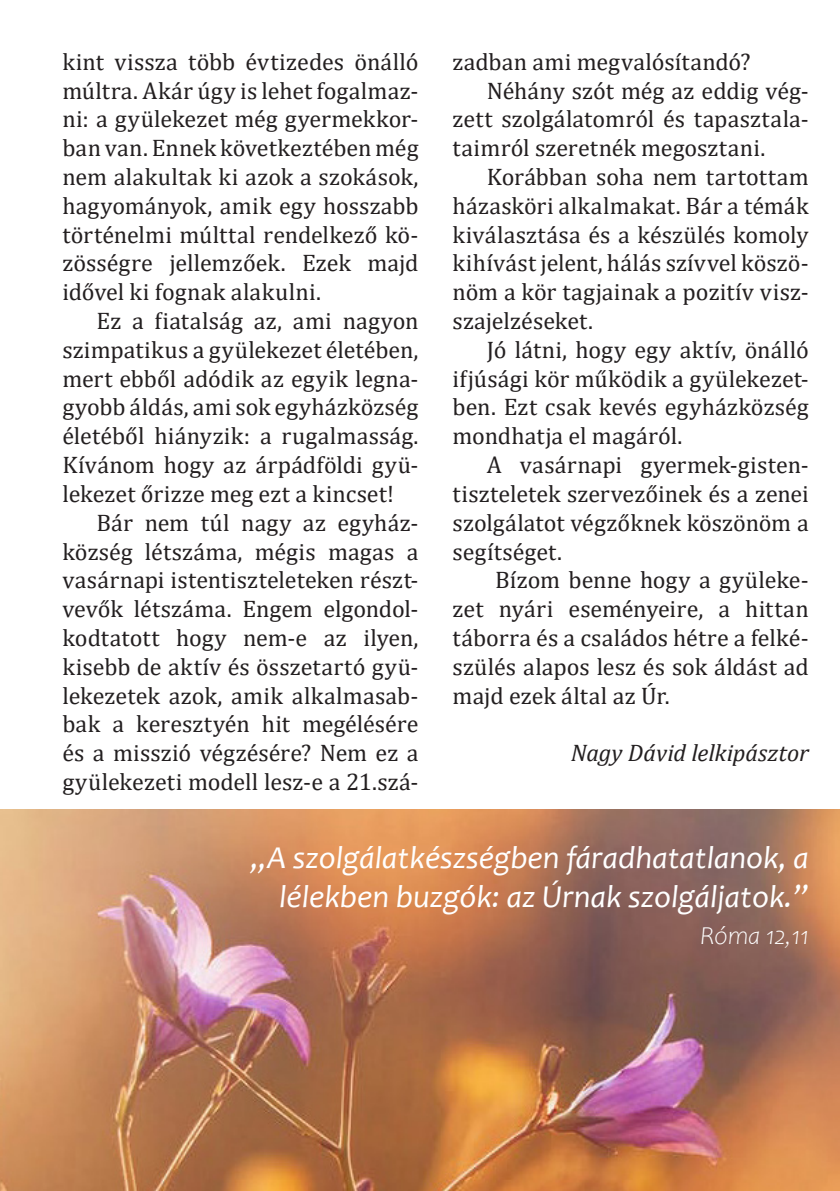
<style>
.page{position:relative;width:840px;height:1191px;background:#fff}
.page>*{position:absolute;margin:0;border:0;box-sizing:border-box;transform-origin:0 0}
.t1{font:italic 32px/38.4px "Candara";color:#fff;text-align:right}
.t2{font:italic 300 26px "Candara";color:#fff}
.bekezdés{font:24px/28.8px "Cambria";letter-spacing:.005em;color:#231f20;text-align:justify}
.szerző{font:italic 24px "Cambria";color:#231f20}
</style>
<div class="page">
<img style="left:0;top:809px;width:839px;height:382px">
<p class="bekezdés" style="left:62px;top:47px;width:357px">kint vissza több évtizedes önálló múltra. Akár úgy is lehet fogalmaz&shy;ni: a gyülekezet még gyermekkor&shy;ban van. Ennek következtében még nem alakultak ki azok a szokások, hagyományok, amik egy hosszabb történelmi múlttal rendelkező kö&shy;zösségre jellemzőek. Ezek majd idővel ki fognak alakulni.</p>
<p class="bekezdés" style="left:62px;top:306px;width:357px;text-indent:34px">Ez a fiatalság az, ami nagyon szimpatikus a gyülekezet életében, mert ebből adódik az egyik legna&shy;gyobb áldás, ami sok egyházközség életéből hiányzik: a rugalmasság.<br>Kívánom hogy az árpádföldi gyü&shy;lekezet őrizze meg ezt a kincset!</p>
<p class="bekezdés" style="left:62px;top:508px;width:357px;text-indent:34px">Bár nem túl nagy az egyház&shy;község létszáma, mégis magas a vasárnapi istentiszteleteken részt&shy;vevők létszáma. Engem elgondol&shy;kodtatott hogy nem-e az ilyen, kisebb de aktív és összetartó gyü&shy;lekezetek azok, amik alkalmasab&shy;bak a keresztyén hit megélésére és a misszió végzésére? Nem ez a gyülekezeti modell lesz-e a 21.szá-</p>
<p class="bekezdés" style="left:452px;top:47px;width:299px">zadban ami megvalósítandó?</p>
<p class="bekezdés" style="left:452px;top:76px;width:357px;text-indent:34px">Néhány szót még az eddig vég&shy;zett szolgálatomról és tapasztala&shy;taimról szeretnék megosztani.</p>
<p class="bekezdés" style="left:452px;top:162px;width:357px;text-indent:34px">Korábban soha nem tartottam házasköri alkalmakat. Bár a témák kiválasztása és a készülés komoly kihívást jelent, hálás szívvel köszö&shy;nöm a kör tagjainak a pozitív vis - szajelzéseket.</p>
<p class="bekezdés" style="left:452px;top:335px;width:357px;text-indent:34px">Jó látni, hogy egy aktív, önálló ifjúsági kör működik a gyülekezet&shy;ben. Ezt csak kevés egyházközség mondhatja el magáról.</p>
<p class="bekezdés" style="left:452px;top:450px;width:357px;text-indent:34px">A vasárnapi gyermek-gisten&shy;tiszteletek szervezőinek és a zenei szolgálatot végzőknek köszönöm a segítséget.</p>
<p class="bekezdés" style="left:452px;top:565px;width:357px;text-indent:42px">Bízom benne hogy a gyüleke&shy;zet nyári eseményeire, a hittan táborra és a családos hétre a felké&shy;szülés alapos lesz és sok áldást ad majd ezek által az Úr.</p>
<p class="szerző" style="left:570px;top:735px;width:239px">Nagy Dávid lelkipásztor</p>
<p class="t1" style="left:251px;top:838px;width:559px">„A szolgálatkészségben fáradhatatlanok, a lélekben buzgók: az Úrnak szolgáljatok.”</p>
<p class="t2" style="left:700px;top:920px;width:110px">Róma 12,11</p>
</div>
